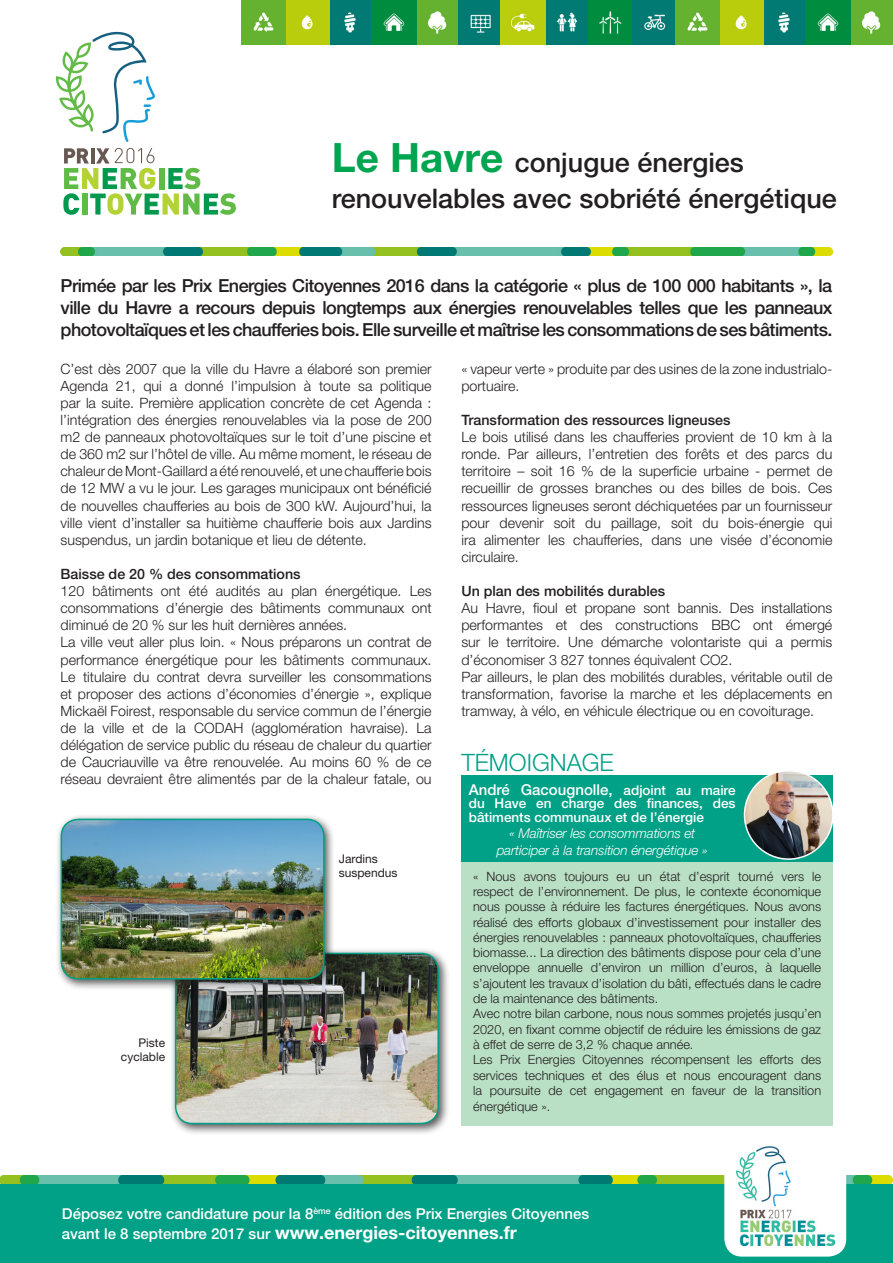
<style>
.page{position:relative;width:893px;height:1263px;background:#fff}
.page>*{position:absolute;margin:0;border:0;box-sizing:border-box;transform-origin:0 0}
.t1{font:500 27px/36px "Helvetica Neue LT Pro";color:#231f20}
.t2{font:300 24px "Helvetica Neue LT Pro";color:#00a186}
.t3{font:500 18px/21.6px "Helvetica Neue LT Pro";letter-spacing:-.03em;color:#231f20;text-align:justify}
.t4{font:700 18px "Helvetica Neue LT Pro";color:#fff}
.t5{font:500 15px "Helvetica Neue LT Pro";color:#fff}
.t6{font:300 14.25px/17.1px "Helvetica Neue LT Pro";color:#231f20;text-align:justify}
.t7{font:500 14.25px "Helvetica Neue LT Pro";color:#231f20}
.t8{font:italic 300 13.5px "Helvetica Neue LT Pro";letter-spacing:-.01em;color:#fff}
.t9{font:500 13.5px/13.5px "Helvetica Neue LT Pro";color:#fff}
.t10{font:300 12.75px/15.3px "Helvetica Neue LT Pro";color:#231f20;text-align:justify}
.t11{font:12px/14.4px "Helvetica Neue LT Pro";color:#231f20}
.s1{font-weight:700;font-size:40.5px;color:#00a54f}
.s2{font-size:13.5px}
.s3{font-weight:500;font-size:15px}
</style>
<div class="page">
<div style="left:461px;top:851px;width:371px;height:274px;background:#b9dfc4"></div>
<svg style="left:63px;top:148px;width:173px;height:67px"></svg>
<svg style="left:56px;top:32px;width:99px;height:110px"></svg>
<img style="left:0;top:1175px;width:893px;height:9px">
<img style="left:330px;top:0;width:171px;height:45px">
<img style="left:241px;top:0;width:89px;height:45px">
<img style="left:501px;top:0;width:174px;height:45px">
<img style="left:675px;top:0;width:173px;height:45px">
<img style="left:848px;top:0;width:45px;height:45px">
<div style="left:170px;top:947px;width:280px;height:188px;background:#231f20;opacity:.75"></div>
<img style="left:176px;top:953px;width:262px;height:170px">
<div style="left:175px;top:953px;width:264px;height:171px;border:2px solid #00a186;border-radius:17px"></div>
<div style="left:461px;top:775px;width:371px;height:87px;background:#00a186"></div>
<img style="left:61px;top:248px;width:771px;height:8px">
<img style="left:744px;top:771px;width:89px;height:88px;border-radius:44px">
<div style="left:744px;top:770px;width:90px;height:90px;border:2px solid #fff;border-radius:50%"></div>
<div style="left:0;top:1184px;width:893px;height:79px;background:#00a186"></div>
<div style="left:724px;top:1135px;width:122px;height:121px;background:#fff;border-radius:18px"></div>
<img style="left:736px;top:1146px;width:98px;height:100px">
<div style="left:55px;top:813px;width:281px;height:177px;background:#231f20;opacity:.75"></div>
<img style="left:61px;top:819px;width:263px;height:160px">
<div style="left:61px;top:819px;width:264px;height:160px;border:2px solid #00a186;border-radius:17px"></div>
<p class="t1" style="left:332px;top:145px;width:507px"><span class="s1">Le Havre</span> conjugue énergies renouvelables avec sobriété énergétique</p>
<p class="t3" style="left:61px;top:275px;width:773px">Primée par les Prix Energies Citoyennes 2016 dans la catégorie « plus de 100 000 habitants », la ville du Havre a recours depuis longtemps aux énergies renouvelables telles que les panneaux photovoltaïques et les chaufferies bois. Elle surveille et maîtrise les consommations de ses bâtiments.</p>
<p class="t6" style="left:61px;top:360px;width:373px">C’est dès 2007 que la ville du Havre a élaboré son premier Agenda 21, qui a donné l’impulsion à toute sa politique par la suite. Première application concrète de cet Agenda : l’intégration des énergies renouvelables via la pose de 200 m2 de panneaux photovoltaïques sur le toit d’une piscine et de 360 m2 sur l’hôtel de ville. Au même moment, le réseau de chaleur de Mont-Gaillard a été renouvelé, et une chaufferie bois de 12 MW a vu le jour. Les garages municipaux ont bénéficié de nouvelles chaufferies au bois de 300 kW. Aujourd’hui, la ville vient d’installer sa huitième chaufferie bois aux Jardins suspendus, un jardin botanique et lieu de détente.</p>
<p class="t7" style="left:61px;top:565px;width:241px">Baisse de 20 % des consommations</p>
<p class="t6" style="left:61px;top:582px;width:373px">120 bâtiments ont été audités au plan énergétique. Les consommations d’énergie des bâtiments communaux ont diminué de 20 % sur les huit dernières années.</p>
<p class="t6" style="left:61px;top:633px;width:373px">La ville veut aller plus loin. « Nous préparons un contrat de performance énergétique pour les bâtiments communaux.<br>Le titulaire du contrat devra surveiller les consommations et proposer des actions d’économies d’énergie », explique Mickaël Foirest, responsable du service commun de l’énergie de la ville et de la CODAH (agglomération havraise). La délégation de service public du réseau de chaleur du quartier de Caucriauville va être renouvelée. Au moins 60 % de ce réseau devraient être alimentés par de la chaleur fatale, ou</p>
<p class="t11" style="left:121px;top:1035px;width:46px;text-align:right">Piste cyclable</p>
<p class="t11" style="left:339px;top:851px;width:60px">Jardins suspendus</p>
<p class="t6" style="left:461px;top:360px;width:372px">« vapeur verte » produite par des usines de la zone industrialo&shy;portuaire.</p>
<p class="t7" style="left:461px;top:411px;width:271px">Transformation des ressources ligneuses</p>
<p class="t6" style="left:461px;top:428px;width:373px">Le bois utilisé dans les chaufferies provient de 10 km à la ronde. Par ailleurs, l’entretien des forêts et des parcs du territoire – soit 16 % de la superficie urbaine - permet de recueillir de grosses branches ou des billes de bois. Ces ressources ligneuses seront déchiquetées par un fournisseur pour devenir soit du paillage, soit du bois-énergie qui ira alimenter les chaufferies, dans une visée d’économie circulaire.</p>
<p class="t7" style="left:461px;top:582px;width:205px">Un plan des mobilités durables</p>
<p class="t6" style="left:461px;top:599px;width:372px">Au Havre, fioul et propane sont bannis. Des installations performantes et des constructions BBC ont émergé sur le territoire. Une démarche volontariste qui a permis d’économiser 3 827 tonnes équivalent CO2.</p>
<p class="t6" style="left:461px;top:668px;width:373px">Par ailleurs, le plan des mobilités durables, véritable outil de transformation, favorise la marche et les déplacements en tramway, à vélo, en véhicule électrique ou en covoiturage.</p>
<p class="t2" style="left:461px;top:748px;width:154px">TÉMOIGNAGE</p>
<p class="t5" style="left:469px;top:780px;width:268px">André Gacougnolle, <span class="s2">adjoint au maire</span></p>
<p class="t9" style="left:469px;top:796px;width:268px">du Have en charge des finances, des bâtiments communaux et de l’énergie</p>
<p class="t8" style="left:509px;top:825px;width:188px">« Maîtriser les consommations et</p>
<p class="t8" style="left:497px;top:842px;width:213px">participer à la transition énergétique »</p>
<p class="t10" style="left:473px;top:868px;width:350px">« Nous avons toujours eu un état d’esprit tourné vers le respect de l’environnement. De plus, le contexte économique nous pousse à réduire les factures énergétiques. Nous avons réalisé des efforts globaux d’investissement pour installer des énergies renouvelables : panneaux photovoltaïques, chaufferies biomasse... La direction des bâtiments dispose pour cela d’une enveloppe annuelle d’environ un million d’euros, à laquelle s’ajoutent les travaux d’isolation du bâti, effectués dans le cadre de la maintenance des bâtiments.</p>
<p class="t10" style="left:473px;top:1006px;width:350px">Avec notre bilan carbone, nous nous sommes projetés jusqu’en 2020, en fixant comme objectif de réduire les émissions de gaz à effet de serre de 3,2 % chaque année.</p>
<p class="t10" style="left:473px;top:1051px;width:350px">Les Prix Energies Citoyennes récompensent les efforts des services techniques et des élus et nous encouragent dans la poursuite de cet engagement en faveur de la transition énergétique ».</p>
<p class="t5" style="left:62px;top:1205px;width:529px">Déposez votre candidature pour la 8<sup>ème</sup> édition des Prix Energies Citoyennes</p>
<p class="t4" style="left:62px;top:1221px;width:457px"><span class="s3">avant le 8 septembre 2017 sur</span> www.energies-citoyennes.fr</p>
</div>
